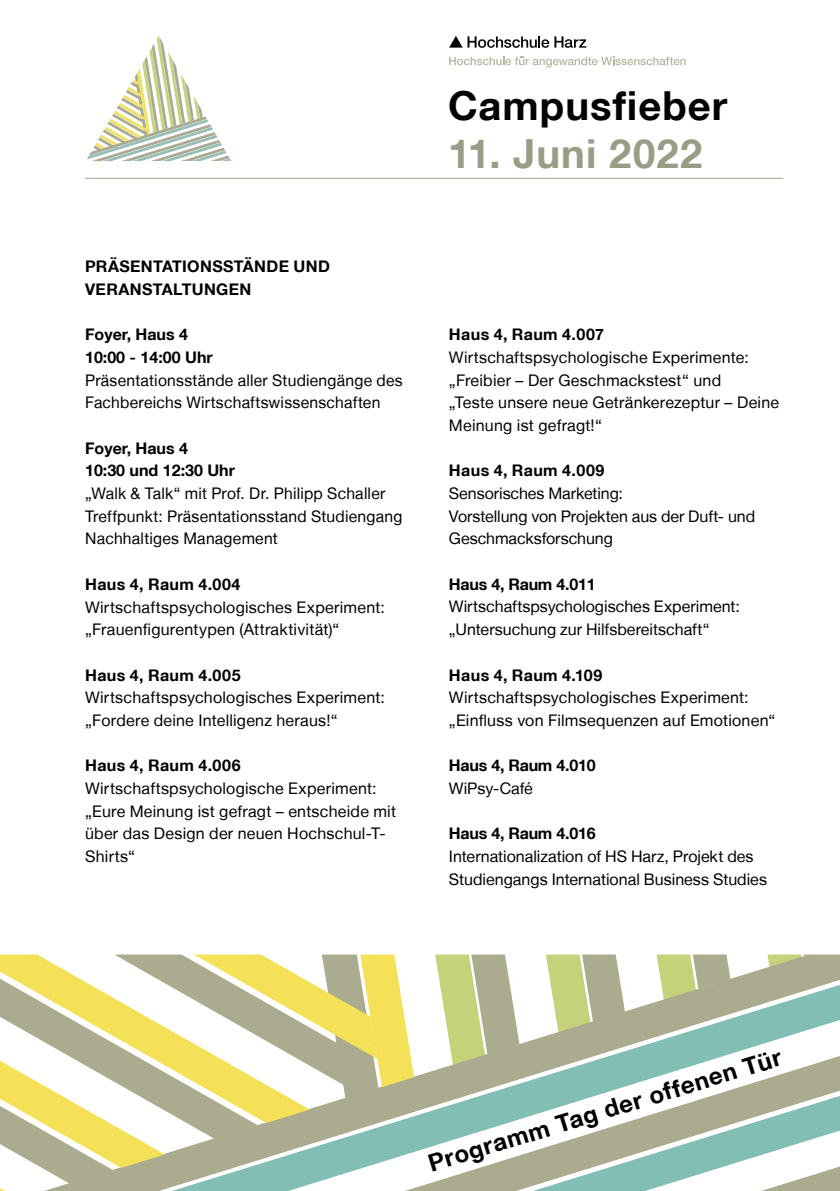
<style>
.page{position:relative;width:840px;height:1191px;background:#fff}
.page>*{position:absolute;margin:0;border:0;box-sizing:border-box;transform-origin:0 0}
.t1{font:700 40px "Helvetica Neue LT";letter-spacing:.025em;color:#020203}
.t2{font:700 40px "Helvetica Neue LT";letter-spacing:.03em;color:#9b9c86}
.t3{font:700 24px "Helvetica Neue LT";color:#000}
.t4{font:16px/22.6px "Helvetica Neue LT";letter-spacing:.015em;color:#000}
.t5{font:700 16px/22.6px "Helvetica Neue LT";letter-spacing:.02em;color:#000}
.t6{font:16px/22.6px "Helvetica Neue LT";letter-spacing:-.005em;color:#000}
.t7{font:700 16px/22.6px "Helvetica Neue LT";color:#000}
.t8{font:700 16px "Helvetica Neue LT";letter-spacing:-.015em;color:#000}
</style>
<div class="page">
<svg style="left:519px;top:967px;width:320px;height:89px"></svg>
<svg style="left:414px;top:1056px;width:425px;height:135px"></svg>
<svg style="left:532px;top:1095px;width:307px;height:96px"></svg>
<svg style="left:435px;top:954px;width:84px;height:141px"></svg>
<svg style="left:545px;top:954px;width:79px;height:105px;background:#bdc299"></svg>
<svg style="left:656px;top:954px;width:74px;height:74px;background:#b8bd96"></svg>
<svg style="left:767px;top:954px;width:72px;height:41px;background:#b2b699"></svg>
<svg style="left:0;top:954px;width:414px;height:237px"></svg>
<svg style="left:87px;top:36px;width:144px;height:125px"></svg>
<svg style="left:449px;top:36px;width:137px;height:12px"></svg>
<svg style="left:449px;top:56px;width:236px;height:12px"></svg>
<hr style="left:85px;top:178px;width:697px;height:1px;background:#a6a68e">
<p class="t5" style="left:85px;top:255px;width:246px">PRÄSENTATIONSSTÄNDE UND<br>VERANSTALTUNGEN</p>
<p class="t7" style="left:85px;top:323px;width:129px">Foyer, Haus 4<br>10:00 - 14:00 Uhr</p>
<p class="t4" style="left:85px;top:368px;width:319px">Präsentationsstände aller Studiengänge des<br>Fachbereichs Wirtschaftswissenschaften</p>
<p class="t7" style="left:85px;top:436px;width:151px">Foyer, Haus 4<br>10:30 und 12:30 Uhr</p>
<p class="t4" style="left:85px;top:482px;width:318px">„Walk &amp; Talk“ mit Prof. Dr. Philipp Schaller<br>Treffpunkt: Präsentationsstand Studiengang<br>Nachhaltiges Management</p>
<p class="t5" style="left:85px;top:572px;width:157px">Haus 4, Raum 4.004</p>
<p class="t4" style="left:85px;top:595px;width:301px">Wirtschaftspsychologisches Experiment: „Frauenfigurentypen (Attraktivität)“</p>
<p class="t5" style="left:85px;top:663px;width:157px">Haus 4, Raum 4.005</p>
<p class="t4" style="left:85px;top:686px;width:301px">Wirtschaftspsychologisches Experiment: „Fordere deine Intelligenz heraus!“</p>
<p class="t5" style="left:85px;top:754px;width:157px">Haus 4, Raum 4.006</p>
<p class="t4" style="left:85px;top:776px;width:312px">Wirtschaftspsychologische Experiment: „Eure Meinung ist gefragt – entscheide mit über das Design der neuen Hochschul-T-Shirts“</p>
<h1 class="t1" style="left:448px;top:81px;width:280px">Campusfieber</h1>
<h1 class="t2" style="left:448px;top:129px;width:255px">11. Juni 2022</h1>
<p class="t5" style="left:448px;top:323px;width:156px">Haus 4, Raum 4.007</p>
<p class="t4" style="left:448px;top:346px;width:331px">Wirtschaftspsychologische Experimente: „Freibier – Der Geschmackstest“ und<br>„Teste unsere neue Getränkerezeptur – Deine Meinung ist gefragt!“</p>
<p class="t5" style="left:448px;top:459px;width:157px">Haus 4, Raum 4.009</p>
<p class="t6" style="left:448px;top:482px;width:307px">Sensorisches Marketing:<br>Vorstellung von Projekten aus der Duft- und<br>Geschmacksforschung</p>
<p class="t8" style="left:448px;top:574px;width:148px">Haus 4, Raum 4.011</p>
<p class="t4" style="left:448px;top:595px;width:292px">Wirtschaftspsychologisches Experiment: „Untersuchung zur Hilfsbereitschaft“</p>
<p class="t5" style="left:448px;top:663px;width:155px">Haus 4, Raum 4.109</p>
<p class="t4" style="left:448px;top:686px;width:328px">Wirtschaftspsychologisches Experiment: „Einfluss von Filmsequenzen auf Emotionen“</p>
<p class="t8" style="left:448px;top:755px;width:148px">Haus 4, Raum 4.010</p>
<p class="t6" style="left:448px;top:776px;width:85px">WiPsy-Café</p>
<p class="t8" style="left:448px;top:823px;width:148px">Haus 4, Raum 4.016</p>
<p class="t4" style="left:448px;top:844px;width:319px">Internationalization of HS Harz, Projekt des<br>Studiengangs International Business Studies</p>
<h2 class="t3" style="left:424px;top:1149px;width:369px;rotate:-17deg">Programm Tag der offenen Tür</h2>
</div>
